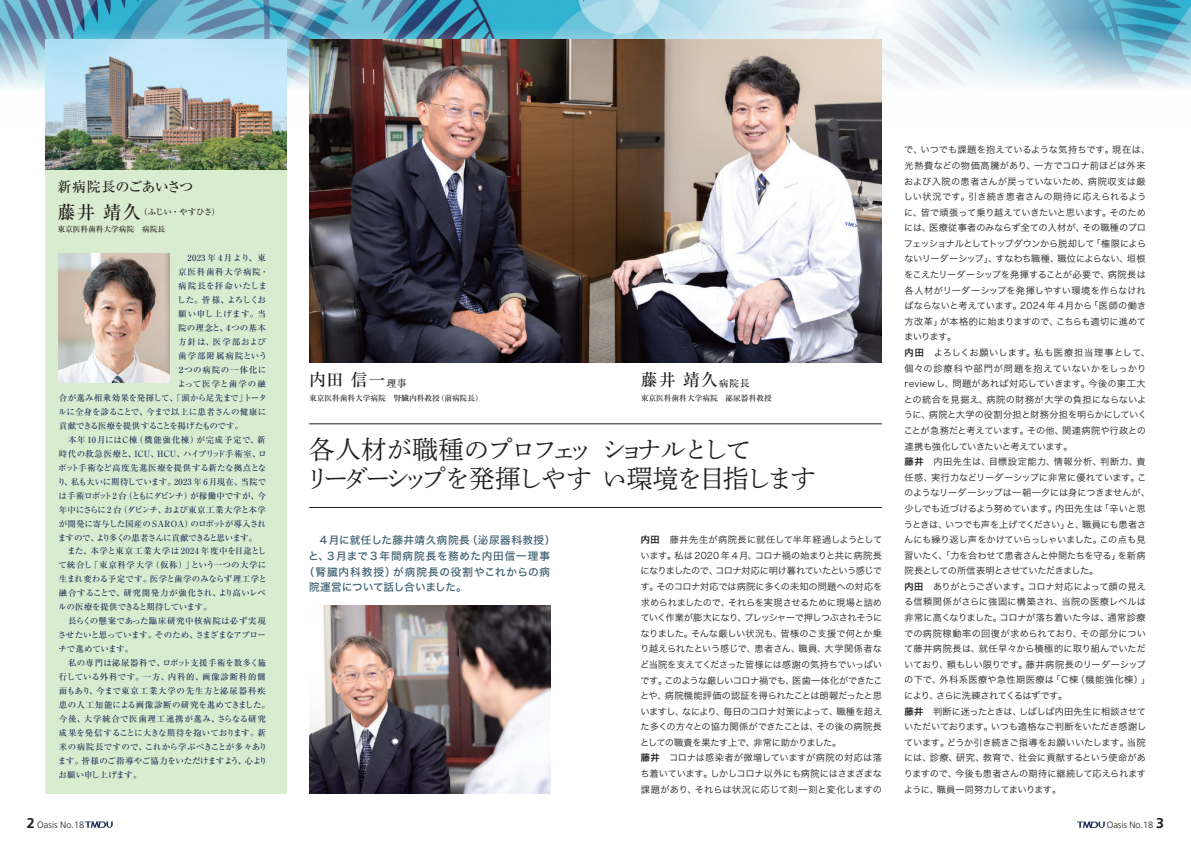
<style>
.page{position:relative;width:1191px;height:842px;background:#fff}
.page>*{position:absolute;margin:0;border:0;box-sizing:border-box;transform-origin:0 0}
.t1{font:25.5px/29.1px "Shuei Min Pr 5 L";letter-spacing:-.1em;color:#231f20}
.t2{font:500 17px "Ryumin Pro";letter-spacing:.05em;color:#231f20}
.t3{font:500 14.2px "Ryumin Pro";letter-spacing:-.045em;color:#231f20}
.t4{font:10.6px "Hira Kaku Std W5";letter-spacing:.045em;color:#3b5e6e}
.t5{font:10.6px "Hira Kaku Std W5";letter-spacing:.085em;color:#3b5e6e}
.t6{font:10.6px "Hira Kaku Std W5";letter-spacing:.08em;color:#3b5e6e}
.t7{font:10.6px "Hira Kaku Std W5";letter-spacing:-.02em;color:#3b5e6e}
.t8{font:9.2px/15.6px "Hira Kaku Std W3";letter-spacing:-.015em;color:#231f20}
.t9{font:300 9.2px "Frutiger LT Std";letter-spacing:-.005em;color:#231f20}
.t10{font:500 8.5px "Ryumin Pro";letter-spacing:.01em;color:#1b2b55}
.t11{font:500 8.5px "Ryumin Pro";letter-spacing:-.045em;color:#1b2b55}
.t12{font:500 8.5px "Ryumin Pro";letter-spacing:.085em;color:#1b2b55}
.t13{font:500 8.5px "Ryumin Pro";letter-spacing:-.015em;color:#1b2b55}
.t14{font:500 8.5px "Ryumin Pro";letter-spacing:.03em;color:#1b2b55}
.t15{font:500 8.5px "Ryumin Pro";letter-spacing:.045em;color:#1b2b55}
.t16{font:500 8.5px "Ryumin Pro";letter-spacing:.06em;color:#1b2b55}
.t17{font:500 8.5px "Ryumin Pro";letter-spacing:.09em;color:#1b2b55}
.t18{font:500 8.5px "Ryumin Pro";letter-spacing:-.01em;color:#1b2b55}
.t19{font:500 8.5px "Ryumin Pro";letter-spacing:-.08em;color:#1b2b55}
.t20{font:500 8.5px "Ryumin Pro";letter-spacing:-.09em;color:#1b2b55}
.t21{font:500 8.5px "Ryumin Pro";letter-spacing:-.05em;color:#1b2b55}
.t22{font:500 8.5px "Ryumin Pro";letter-spacing:.05em;color:#1b2b55}
.t23{font:500 8.5px "Ryumin Pro";letter-spacing:.08em;color:#1b2b55}
.t24{font:500 8.5px "Ryumin Pro";letter-spacing:-.055em;color:#1b2b55}
.t25{font:500 8.5px "Ryumin Pro";letter-spacing:-.04em;color:#231f20}
.t26{font:500 8.5px "Ryumin Pro";letter-spacing:-.095em;color:#1b2b55}
.t27{font:500 8.5px "Ryumin Pro";letter-spacing:.04em;color:#1b2b55}
.t28{font:500 8.5px "Ryumin Pro";letter-spacing:.11em;color:#1b2b55}
.t29{font:500 8.5px "Ryumin Pro";letter-spacing:.075em;color:#1b2b55}
.t30{font:500 8.5px "Ryumin Pro";letter-spacing:-.03em;color:#1b2b55}
.t31{font:500 8.5px "Ryumin Pro";letter-spacing:-.035em;color:#1b2b55}
.t32{font:500 7.8px "Ryumin Pro";letter-spacing:-.01em;color:#231f20}
.s1{font-size:18.4px}
.s2{font-size:9.9px}
.s3{font-family:"Hira Kaku Std W6"}
.s4{font-weight:700;font-size:14.2px}
</style>
<div class="page">
<img style="left:0;top:0;width:1191px;height:125px">
<div style="left:45px;top:40px;width:241px;height:754px;background:#daecd0"></div>
<img style="left:45px;top:40px;width:241px;height:129px">
<img style="left:309px;top:40px;width:573px;height:323px">
<img style="left:309px;top:606px;width:241px;height:188px">
<hr style="left:309px;top:424px;width:573px;height:1px;background:#231f20">
<hr style="left:309px;top:507px;width:573px;height:1px;background:#231f20">
<img style="left:59px;top:254px;width:111px;height:129px">
<svg style="left:85px;top:821px;width:28px;height:7px"></svg>
<svg style="left:1077px;top:821px;width:27px;height:7px"></svg>
<h3 class="t3" style="left:57px;top:176px;width:138px">新病院長のごあいさつ</h3>
<p class="t25" style="left:57px;top:205px;width:164px"><span class="s1">藤井 靖久</span>（ふじい・やすひさ）</p>
<p class="t32" style="left:57px;top:223px;width:109px">東京医科歯科大学病院　病院長</p>
<p class="t10" style="left:187px;top:251px;width:80px">2023 年 4 月より、東</p>
<p class="t12" style="left:178px;top:265px;width:92px">京医科歯科大学病院・</p>
<p class="t27" style="left:178px;top:279px;width:90px">病院長を拝命いたしま</p>
<p class="t26" style="left:177px;top:293px;width:91px">した。皆様、よろしくお</p>
<p class="t16" style="left:178px;top:307px;width:89px">願い申し上げます。当</p>
<p class="t10" style="left:178px;top:321px;width:89px">院の理念と、4つの基本</p>
<p class="t17" style="left:178px;top:335px;width:89px">方針は、医学部および</p>
<p class="t28" style="left:178px;top:349px;width:90px">歯学部附属病院という</p>
<p class="t29" style="left:177px;top:363px;width:91px">２つの病院の一体化に</p>
<p class="t12" style="left:177px;top:377px;width:90px">よって医学と歯学の融</p>
<p class="t18" style="left:59px;top:391px;width:209px">合が進み相乗効果を発揮して、「頭から足先まで」トータ</p>
<p class="t10" style="left:58px;top:405px;width:209px">ルに全身を診ることで、今まで以上に患者さんの健康に</p>
<p class="t24" style="left:59px;top:419px;width:186px">貢献できる医療を提供することを掲げたものです。</p>
<p class="t23" style="left:68px;top:433px;width:199px">本年10月にはＣ棟（機能強化棟）が完成予定で、新</p>
<p class="t14" style="left:59px;top:447px;width:209px">時代の救急医療と、ICU、HCU、ハイブリッド手術室、ロ</p>
<p class="t10" style="left:58px;top:461px;width:210px">ボット手術など高度先進医療を提供する新たな拠点とな</p>
<p class="t13" style="left:57px;top:475px;width:210px">り、私も大いに期待しています。2023 年 6月現在、当院で</p>
<p class="t11" style="left:59px;top:489px;width:209px">は手術ロボット2 台（ともにダビンチ）が稼働中ですが、今</p>
<p class="t19" style="left:59px;top:503px;width:208px">年中にさらに 2 台（ダビンチ、および東京工業大学と本学</p>
<p class="t13" style="left:59px;top:517px;width:209px">が開発に寄与した国産の SAROA）のロボットが導入され</p>
<p class="t20" style="left:58px;top:531px;width:201px">ますので、より多くの患者さんに貢献できると思います。</p>
<p class="t22" style="left:67px;top:545px;width:201px">また、本学と東京工業大学は 2024 年度中を目途とし</p>
<p class="t16" style="left:58px;top:559px;width:209px">て統合し「東京科学大学（仮称）」という一つの大学に</p>
<p class="t10" style="left:59px;top:572px;width:210px">生まれ変わる予定です。医学と歯学のみならず理工学と</p>
<p class="t10" style="left:59px;top:586px;width:209px">融合することで、研究開発力が強化され、より高いレベ</p>
<p class="t11" style="left:58px;top:600px;width:155px">ルの医療を提供できると期待しています。</p>
<p class="t15" style="left:68px;top:614px;width:199px">長らくの懸案であった臨床研究中核病院は必ず実現</p>
<p class="t11" style="left:58px;top:628px;width:210px">させたいと思っています。そのため、さまざまなアプロー</p>
<p class="t31" style="left:59px;top:642px;width:76px">チで進めています。</p>
<p class="t10" style="left:68px;top:656px;width:199px">私の専門は泌尿器科で、ロボット支援手術を数多く施</p>
<p class="t12" style="left:59px;top:670px;width:208px">行している外科です。一方、内科的、画像診断科的側</p>
<p class="t17" style="left:59px;top:684px;width:208px">面もあり、今まで東京工業大学の先生方と泌尿器科疾</p>
<p class="t15" style="left:59px;top:698px;width:213px">患の人工知能による画像診断の研究を進めてきました。</p>
<p class="t12" style="left:59px;top:712px;width:208px">今後、大学統合で医歯理工連携が進み、さらなる研究</p>
<p class="t10" style="left:59px;top:726px;width:208px">成果を発信することに大きな期待を抱いております。新</p>
<p class="t14" style="left:59px;top:740px;width:210px">米の病院長ですので、これから学ぶべきことが多々あり</p>
<p class="t21" style="left:58px;top:754px;width:211px">ます。皆様のご指導やご協力をいただけますよう、心より</p>
<p class="t30" style="left:59px;top:768px;width:85px">お願い申し上げます。</p>
<h2 class="t2" style="left:309px;top:367px;width:99px">内田 信一<span class="s2">理事</span></h2>
<p class="t32" style="left:309px;top:392px;width:175px">東京医科歯科大学病院　腎臓内科教授（前病院長）</p>
<h2 class="t2" style="left:641px;top:367px;width:110px">藤井 靖久<span class="s2">病院長</span></h2>
<p class="t32" style="left:641px;top:392px;width:133px">東京医科歯科大学病院　泌尿器科教授</p>
<h1 class="t1" style="left:305px;top:431px;width:512px">各人材が職種のプロフェッ ショナルとして<br>リーダーシップを発揮しやす い環境を目指します</h1>
<p class="t4" style="left:320px;top:532px;width:237px">4月に就任した藤井靖久病院長（泌尿器科教授）</p>
<p class="t5" style="left:308px;top:548px;width:243px">と、3月まで3 年間病院長を務めた内田信一理事</p>
<p class="t6" style="left:304px;top:564px;width:248px">（腎臓内科教授）が病院長の役割やこれからの病</p>
<p class="t7" style="left:309px;top:579px;width:159px">院運営について話し合いました。</p>
<p class="t8" style="left:640px;top:532px;width:244px"><span class="s3">内田</span>　藤井先生が病院長に就任して半年経過しようとしています。私は2020 年 4月、コロナ禍の始まりと共に病院長になりましたので、コロナ対応に明け暮れていたという感じです。そのコロナ対応では病院に多くの未知の問題への対応を求められましたので、それらを実現させるために現場と詰めていく作業が膨大になり、プレッシャーで押しつぶされそうになりました。そんな厳しい状況も、皆様のご支援で何とか乗り越えられたという感じで、患者さん、職員、大学関係者など当院を支えてくださった皆様には感謝の気持ちでいっぱいです。このような厳しいコロナ禍でも、医歯一体化ができたことや、病院機能評価の認証を得られたことは朗報だったと思いますし、なにより、毎日のコロナ対策によって、職種を超えた多くの方々との協力関係ができたことは、その後の病院長としての職責を果たす上で、非常に助かりました。<br><span class="s3">藤井</span>　コロナは感染者が微増していますが病院の対応は落ち着いています。しかしコロナ以外にも病院にはさまざまな課題があり、それらは状況に応じて刻一刻と変化しますの</p>
<p class="t8" style="left:903px;top:142px;width:248px">で、いつでも課題を抱えているような気持ちです。現在は、光熱費などの物価高騰があり、一方でコロナ前ほどは外来および入院の患者さんが戻っていないため、病院収支は厳しい状況です。引き続き患者さんの期待に応えられるように、皆で頑張って乗り越えていきたいと思います。そのためには、医療従事者のみならず全ての人材が、その職種のプロフェッショナルとしてトップダウンから脱却して「権限によらないリーダーシップ」、すなわち職種、職位によらない、垣根をこえたリーダーシップを発揮することが必要で、病院長は各人材がリーダーシップを発揮しやすい環境を作らなければならないと考えています。2024 年 4 月から「医師の働き方改革」が本格的に始まりますので、こちらも適切に進めてまいります。<br><span class="s3">内田</span>　よろしくお願いします。私も医療担当理事として、個々の診療科や部門が問題を抱えていないかをしっかりreviewし、問題があれば対応していきます。今後の東工大との統合を見据え、病院の財務が大学の負担にならないように、病院と大学の役割分担と財務分担を明らかにしていくことが急務だと考えています。その他、関連病院や行政との連携も強化していきたいと考えています。<br><span class="s3">藤井</span>　内田先生は、目標設定能力、情報分析、判断力、責任感、実行力などリーダーシップに非常に優れています。このようなリーダーシップは一朝一夕には身につきませんが、少しでも近づけるよう努めています。内田先生は「辛いと思うときは、いつでも声を上げてください」と、職員にも患者さんにも繰り返し声をかけていらっしゃいました。この点も見習いたく、「力を合わせて患者さんと仲間たちを守る」を新病院長としての所信表明とさせていただきました。<br><span class="s3">内田</span>　ありがとうございます。コロナ対応によって顔の見える信頼関係がさらに強固に構築され、当院の医療レベルは非常に高くなりました。コロナが落ち着いた今は、通常診療での病院稼動率の回復が求められており、その部分について藤井病院長は、就任早々から積極的に取り組んでいただいており、頼もしい限りです。藤井病院長のリーダーシップの下で、外科系医療や急性期医療は「Ｃ棟（機能強化棟）」により、さらに洗練されてくるはずです。<br><span class="s3">藤井</span>　判断に迷ったときは、しばしば内田先生に相談させていただいております。いつも適格なご判断をいただき感謝しています。どうか引き続きご指導をお願いいたします。当院には、診療、研究、教育で、社会に貢献するという使命がありますので、今後も患者さんの期待に継続して応えられますように、職員一同努力してまいります。</p>
<p class="t9" style="left:27px;top:819px;width:59px"><span class="s4">2</span> Oasis No.18</p>
<p class="t9" style="left:1106px;top:819px;width:59px">Oasis No.18 <span class="s4">3</span></p>
</div>
